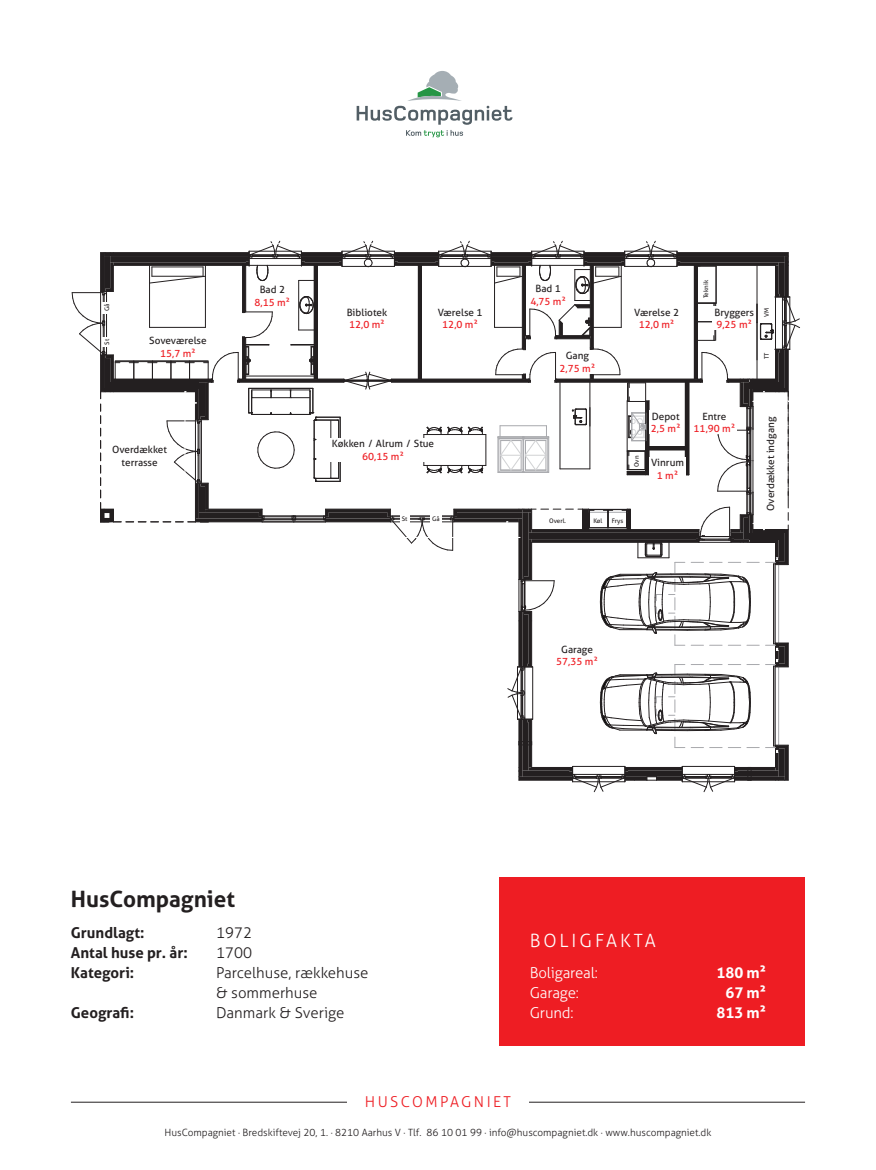
<style>
.page{position:relative;width:876px;height:1170px;background:#fff}
.page>*{position:absolute;margin:0;border:0;box-sizing:border-box;transform-origin:0 0}
.Brød_faktaliste{font:700 22.5px "Aller";color:#231f20}
.t1{font:300 18.25px "Aller";letter-spacing:.16em;color:#fff}
.t2{font:300 15px/20px "Aller";color:#231f20}
.t3{font:700 15px "Aller";color:#231f20}
.Hurtige_tal_-_stor{font:300 15px "Aller";letter-spacing:-.01em;color:#fff}
.Hurtige_tal_-_stor-2{font:700 15px "Aller";letter-spacing:-.01em;color:#fff}
.Adresselinie{font:300 15px "Aller";letter-spacing:.16em;color:#ee1d23}
.Plantegning_rum_kvm{font:10px/12.5px "Aller";color:#231f20;text-align:center}
.Adresselinie-2{font:300 10px "Aller";color:#231f20}
.Plantegning_rum_kvm-2{font:10px "Aller";color:#ee1d23}
.Plantegning_rum_kvm-3{font:6.25px "Aller";color:#231f20}
</style>
<div class="page">
<svg style="left:356px;top:71px;width:156px;height:66px"></svg>
<svg style="left:72px;top:241px;width:728px;height:552px"></svg>
<div style="left:147px;top:335px;width:61px;height:23px;background:#fff"></div>
<div style="left:103px;top:337px;width:8px;height:9px;background:#fff"></div>
<div style="left:400px;top:515px;width:9px;height:8px;background:#fff"></div>
<div style="left:103px;top:302px;width:8px;height:11px;background:#fff"></div>
<div style="left:430px;top:515px;width:11px;height:8px;background:#fff"></div>
<div style="left:253px;top:284px;width:39px;height:23px;background:#fff"></div>
<div style="left:345px;top:307px;width:44px;height:23px;background:#fff"></div>
<div style="left:436px;top:307px;width:48px;height:23px;background:#fff"></div>
<div style="left:632px;top:307px;width:48px;height:23px;background:#fff"></div>
<div style="left:712px;top:306px;width:43px;height:24px;background:#fff"></div>
<div style="left:528px;top:283px;width:39px;height:23px;background:#fff"></div>
<div style="left:701px;top:278px;width:8px;height:22px;background:#fff"></div>
<div style="left:762px;top:306px;width:8px;height:13px;background:#fff"></div>
<div style="left:762px;top:351px;width:8px;height:10px;background:#fff"></div>
<div style="left:557px;top:350px;width:39px;height:23px;background:#fff"></div>
<div style="left:649px;top:410px;width:33px;height:24px;background:#fff"></div>
<div style="left:649px;top:457px;width:36px;height:23px;background:#fff"></div>
<div style="left:330px;top:438px;width:106px;height:23px;background:#fff"></div>
<div style="left:554px;top:643px;width:45px;height:24px;background:#fff"></div>
<div style="left:110px;top:444px;width:59px;height:23px;background:#fff"></div>
<div style="left:632px;top:454px;width:8px;height:15px;background:#fff"></div>
<div style="left:691px;top:410px;width:45px;height:24px;background:#fff"></div>
<div style="left:764px;top:415px;width:11px;height:97px;background:#fff"></div>
<div style="left:591px;top:517px;width:13px;height:8px;background:#fff"></div>
<div style="left:547px;top:517px;width:20px;height:8px;background:#fff"></div>
<div style="left:609px;top:517px;width:16px;height:8px;background:#fff"></div>
<hr style="left:71px;top:1101px;width:733px;height:1px;background:#231f20">
<div style="left:347px;top:1096px;width:181px;height:11px;background:#fff"></div>
<div style="left:499px;top:877px;width:305px;height:168px;background:#ee1d23"></div>
<p class="Plantegning_rum_kvm-3" style="left:103px;top:311px;width:9px;rotate:-90deg">Gå</p>
<p class="Plantegning_rum_kvm" style="left:259px;top:283px;width:27px">Bad 2</p>
<p class="Plantegning_rum_kvm-2" style="left:254px;top:296px;width:37px">8,15 m2</p>
<p class="Plantegning_rum_kvm" style="left:346px;top:306px;width:42px">Bibliotek</p>
<p class="Plantegning_rum_kvm-2" style="left:349px;top:319px;width:37px">12,0 m2</p>
<p class="Plantegning_rum_kvm" style="left:437px;top:306px;width:46px">Værelse 1</p>
<p class="Plantegning_rum_kvm-2" style="left:442px;top:319px;width:37px">12,0 m2</p>
<p class="Plantegning_rum_kvm" style="left:535px;top:282px;width:27px">Bad 1</p>
<p class="Plantegning_rum_kvm-2" style="left:530px;top:295px;width:37px">4,75 m2</p>
<p class="Plantegning_rum_kvm" style="left:634px;top:306px;width:46px">Værelse 2</p>
<p class="Plantegning_rum_kvm-2" style="left:638px;top:319px;width:37px">12,0 m2</p>
<p class="Plantegning_rum_kvm-3" style="left:702px;top:298px;width:20px;rotate:-90deg">Teknik</p>
<p class="Plantegning_rum_kvm" style="left:714px;top:306px;width:41px">Bryggers</p>
<p class="Plantegning_rum_kvm-2" style="left:716px;top:318px;width:37px">9,25 m2</p>
<p class="Plantegning_rum_kvm-3" style="left:762px;top:317px;width:11px;rotate:-90deg">VM</p>
<p class="Plantegning_rum_kvm" style="left:149px;top:334px;width:59px">Soveværelse</p>
<p class="Plantegning_rum_kvm-2" style="left:160px;top:347px;width:37px">15,7 m2</p>
<p class="Plantegning_rum_kvm-3" style="left:103px;top:344px;width:7px;rotate:-90deg">St</p>
<p class="Plantegning_rum_kvm" style="left:565px;top:349px;width:25px">Gang</p>
<p class="Plantegning_rum_kvm-3" style="left:762px;top:359px;width:8px;rotate:-90deg">TT</p>
<p class="Plantegning_rum_kvm-2" style="left:559px;top:362px;width:37px">2,75 m2</p>
<p class="Plantegning_rum_kvm" style="left:651px;top:409px;width:29px">Depot</p>
<p class="Plantegning_rum_kvm-2" style="left:650px;top:422px;width:31px">2,5 m2</p>
<p class="Plantegning_rum_kvm" style="left:650px;top:456px;width:34px">Vinrum</p>
<p class="Plantegning_rum_kvm-2" style="left:656px;top:469px;width:23px">1 m2</p>
<p class="Plantegning_rum_kvm" style="left:702px;top:409px;width:25px">Entre</p>
<p class="Plantegning_rum_kvm-2" style="left:693px;top:422px;width:43px">11,90 m2</p>
<p class="Plantegning_rum_kvm" style="left:764px;top:511px;width:95px;rotate:-90deg">Overdækket indgang</p>
<p class="Plantegning_rum_kvm" style="left:332px;top:437px;width:104px">Køkken / Alrum / Stue</p>
<p class="Plantegning_rum_kvm-2" style="left:362px;top:450px;width:43px">60,15 m2</p>
<p class="Plantegning_rum_kvm" style="left:112px;top:443px;width:56px">Overdækket terrasse</p>
<p class="Plantegning_rum_kvm-3" style="left:632px;top:467px;width:13px;rotate:-90deg">Ovn</p>
<p class="Plantegning_rum_kvm-3" style="left:401px;top:515px;width:7px">St</p>
<p class="Plantegning_rum_kvm-3" style="left:432px;top:515px;width:9px">Gå</p>
<p class="Plantegning_rum_kvm-3" style="left:549px;top:517px;width:18px">Overl.</p>
<p class="Plantegning_rum_kvm-3" style="left:593px;top:517px;width:11px">Køl</p>
<p class="Plantegning_rum_kvm-3" style="left:611px;top:517px;width:13px">Frys</p>
<p class="Plantegning_rum_kvm" style="left:561px;top:642px;width:33px">Garage</p>
<p class="Plantegning_rum_kvm-2" style="left:556px;top:655px;width:43px">57,35 m2</p>
<p class="Brød_faktaliste" style="left:71px;top:885px;width:166px">HusCompagniet</p>
<p class="t3" style="left:71px;top:923px;width:75px">Grundlagt:</p>
<p class="t2" style="left:216px;top:923px;width:38px">1972</p>
<p class="t3" style="left:71px;top:943px;width:118px">Antal huse pr. år:</p>
<p class="t2" style="left:216px;top:943px;width:38px">1700</p>
<p class="t3" style="left:71px;top:963px;width:65px">Kategori:</p>
<p class="t2" style="left:216px;top:963px;width:154px">Parcelhuse, rækkehuse &amp; sommerhuse</p>
<p class="t3" style="left:71px;top:1003px;width:65px">Geografi:</p>
<p class="t2" style="left:216px;top:1003px;width:130px">Danmark &amp; Sverige</p>
<p class="t1" style="left:529px;top:929px;width:128px">BOLIGFAKTA</p>
<p class="Hurtige_tal_-_stor" style="left:529px;top:964px;width:70px">Boligareal:</p>
<p class="Hurtige_tal_-_stor-2" style="left:716px;top:963px;width:51px">180 m2</p>
<p class="Hurtige_tal_-_stor" style="left:529px;top:984px;width:51px">Garage:</p>
<p class="Hurtige_tal_-_stor-2" style="left:725px;top:983px;width:42px">67 m2</p>
<p class="Hurtige_tal_-_stor" style="left:529px;top:1004px;width:45px">Grund:</p>
<p class="Hurtige_tal_-_stor-2" style="left:716px;top:1003px;width:51px">813 m2</p>
<p class="Adresselinie" style="left:365px;top:1092px;width:148px">HUSCOMPAGNIET</p>
<p class="Adresselinie-2" style="left:164px;top:1126px;width:548px">HusCompagniet · Bredskiftevej 20, 1. · 8210 Aarhus V · Tlf. 86 10 01 99 · info@huscompagniet.dk · www.huscompagniet.dk</p>
</div>
